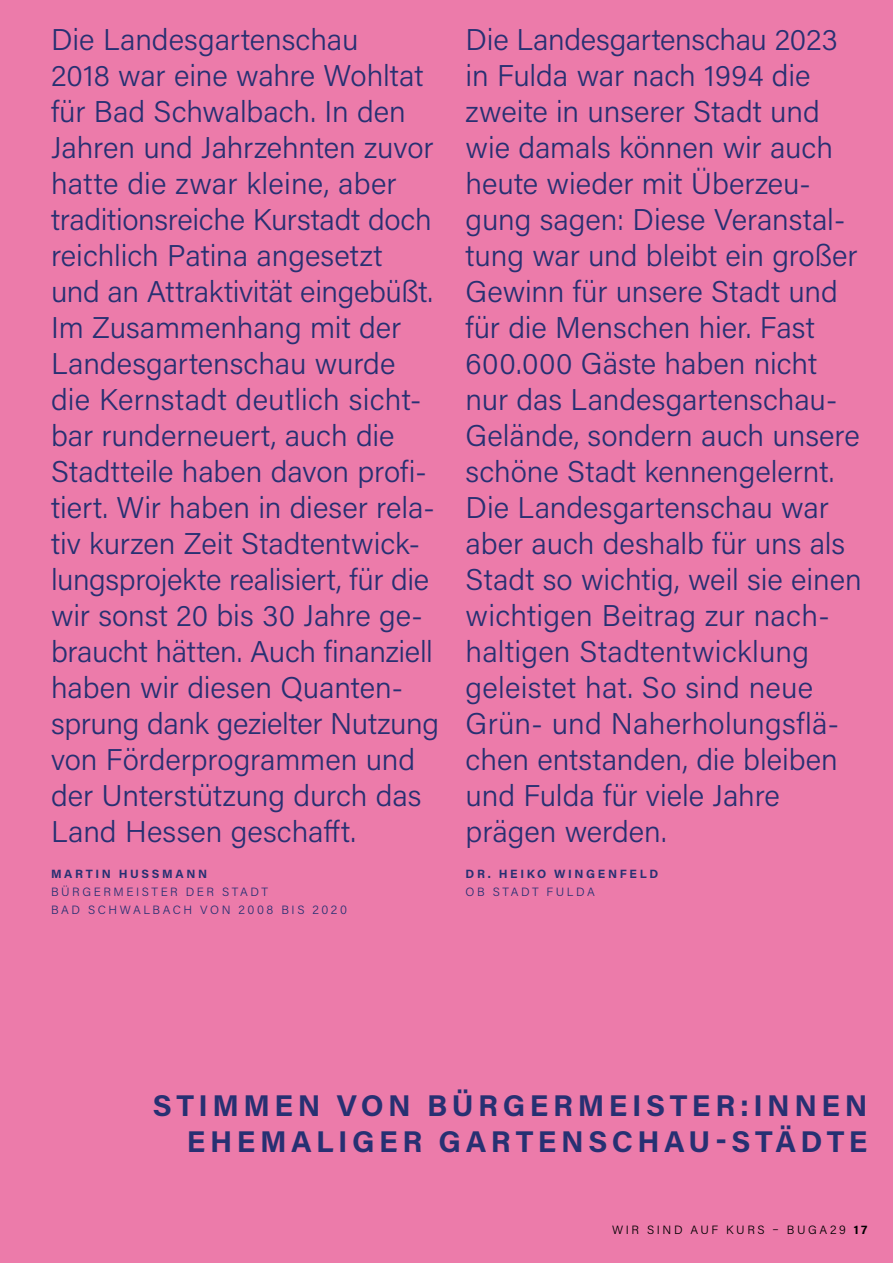
<style>
.page{position:relative;width:893px;height:1263px;background:#ec7baa}
.page>*{position:absolute;margin:0;border:0;box-sizing:border-box;transform-origin:0 0}
.t1{font:300 30px/36px "Acumin Pro";color:#273072}
.t2{font:700 30px/36px "Acumin Pro";letter-spacing:.15em;color:#273072;text-align:right}
.t3{font:300 12px/18px "Acumin Pro";letter-spacing:.215em;color:#273072}
.t4{font:700 12px "Acumin Pro";letter-spacing:.22em;color:#273072}
.t5{font:300 12px "Acumin Pro";letter-spacing:.215em;color:#000}
.s1{font-weight:700}
</style>
<div class="page">
<p class="t1" style="left:51px;top:20px;width:389px">Die Landesgartenschau<br>2018 war eine wahre Wohltat für Bad Schwalbach. In den<br>Jahren und Jahrzehnten zuvor hatte die zwar kleine, aber traditionsreiche Kurstadt doch reichlich Patina angesetzt und an Attraktivität eingebüßt.<br>Im Zusammenhang mit der<br>Landesgartenschau wurde die Kernstadt deutlich sicht&shy;bar runderneuert, auch die<br>Stadtteile haben davon profi&shy;tiert. Wir haben in dieser rela&shy;tiv kurzen Zeit Stadtentwick&shy;lungsprojekte realisiert, für die wir sonst 20 bis 30 Jahre ge&shy;braucht hätten. Auch finanziell haben wir diesen Quanten&shy;sprung dank gezielter Nutzung von Förderprogrammen und der Unterstützung durch das<br>Land Hessen geschafft.</p>
<p class="t4" style="left:51px;top:865px;width:158px">MARTIN HUSSMANN</p>
<p class="t3" style="left:51px;top:882px;width:297px">BÜRGERMEISTER DER STADT<br>BAD SCHWALBACH VON 2008 BIS 2020</p>
<p class="t1" style="left:466px;top:20px;width:398px">Die Landesgartenschau 2023 in Fulda war nach 1994 die zweite in unserer Stadt und wie damals können wir auch heute wieder mit Überzeu&shy;gung sagen: Diese Veranstal&shy;tung war und bleibt ein großer<br>Gewinn für unsere Stadt und für die Menschen hier. Fast<br>600.000 Gäste haben nicht nur das Landesgartenschau-<br>Gelände, sondern auch unsere schöne Stadt kennengelernt.<br>Die Landesgartenschau war aber auch deshalb für uns als<br>Stadt so wichtig, weil sie einen wichtigen Beitrag zur nach&shy;haltigen Stadtentwicklung geleistet hat. So sind neue<br>Grün- und Naherholungsflä&shy;chen entstanden, die bleiben und Fulda für viele Jahre prägen werden.</p>
<p class="t4" style="left:466px;top:865px;width:194px">DR. HEIKO WINGENFELD</p>
<p class="t3" style="left:466px;top:882px;width:131px">OB STADT FULDA</p>
<p class="t2" style="left:153px;top:1086px;width:716px">STIMMEN VON BÜRGERMEISTER:INNEN<br>EHEMALIGER GARTENSCHAU-STÄDTE</p>
<p class="t5" style="left:612px;top:1221px;width:257px">WIR SIND AUF KURS – BUGA29 <span class="s1">17</span></p>
</div>
